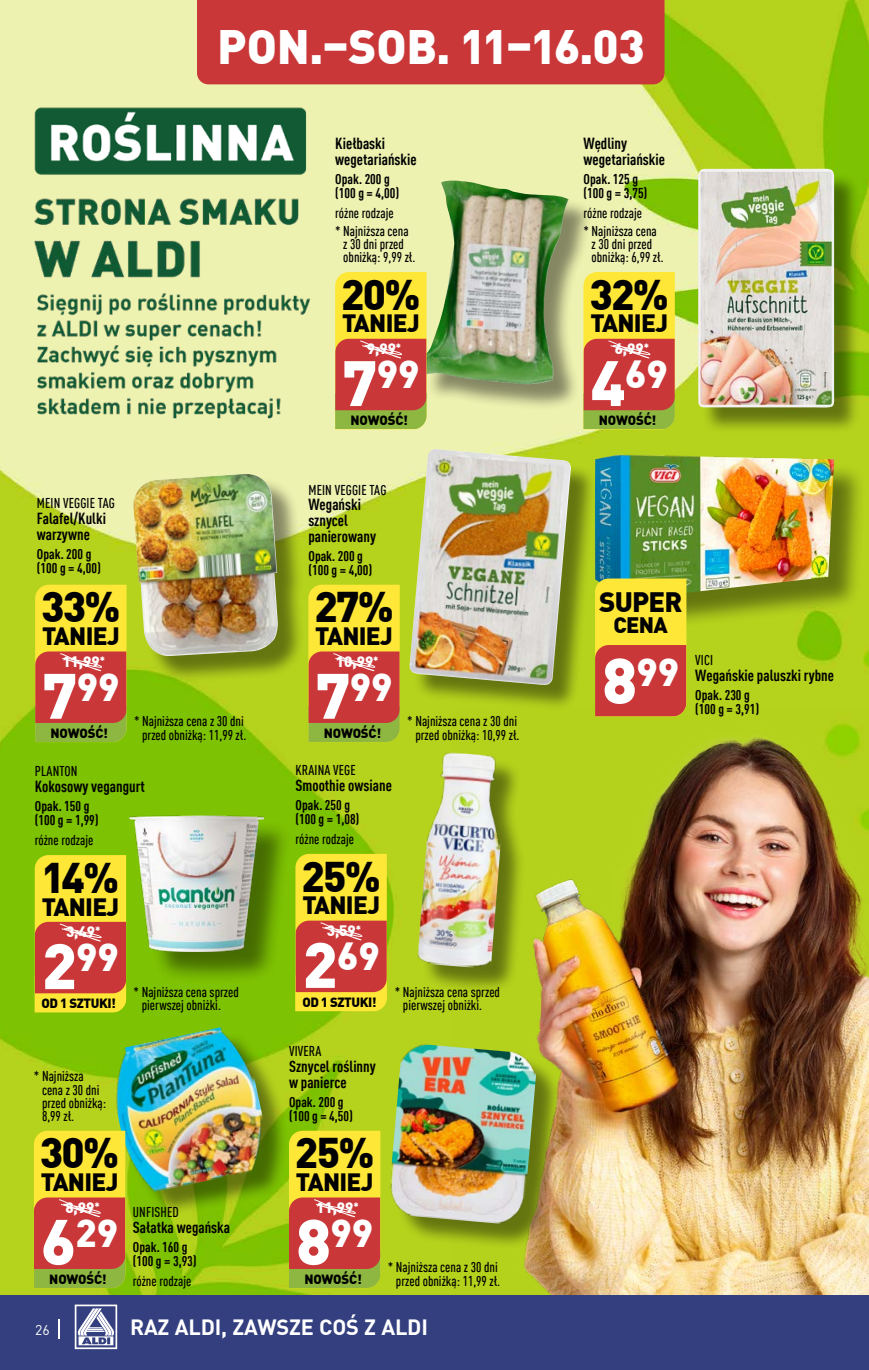
<style>
.page{position:relative;width:869px;height:1370px;background:#fff}
.page>*{position:absolute;margin:0;border:0;box-sizing:border-box;transform-origin:0 0}
.t1{font:900 63px "DIN Pro";color:#fff}
.t2{font:900 47.25px "DIN Pro";letter-spacing:-.005em;color:#fff}
.t3{font:900 42px "DIN Pro";letter-spacing:-.04em;color:#000}
.t4{font:900 38.32px "DIN Pro";color:#fff}
.t5{font:900 27.47px "DIN Pro";letter-spacing:-.03em;color:#000}
.t6{font:900 24.5px "DIN Pro";letter-spacing:-.03em;color:#000}
.t7{font:900 21.88px "DIN Pro";color:#000}
.t8{font:700 21.7px "DIN Pro";letter-spacing:-.01em;color:#fff}
.t9{font:700 condensed 15.75px/15.8px "DIN Pro";color:#000}
.t10{font:900 14.88px "DIN Pro";color:#fff}
.t11{font:500 condensed 14px/13.1px "DIN Pro";color:#000}
.t12{font:700 condensed 14px/14px "DIN Pro";color:#000}
.t13{font:14px "DIN Pro";color:#fff}
.t14{font:900 13.12px "DIN Pro";letter-spacing:-.015em;color:#000}
.s1{font-size:63px}
</style>
<div class="page">
<img style="left:0;top:0;width:868px;height:1295px">
<hr style="left:868px;top:0;width:1px;height:1295px;background:#8db740">
<img style="left:451px;top:707px;width:417px;height:588px">
<div style="left:135px;top:819px;width:160px;height:165px;background:#000;opacity:.44"></div>
<img style="left:129px;top:815px;width:134px;height:135px">
<div style="left:137px;top:477px;width:168px;height:206px;background:#000;opacity:.44"></div>
<img style="left:133px;top:474px;width:145px;height:182px">
<div style="left:121px;top:1031px;width:167px;height:185px;background:#000;opacity:.44"></div>
<img style="left:104px;top:1022px;width:169px;height:173px">
<div style="left:598px;top:458px;width:268px;height:173px;background:#000;opacity:.44"></div>
<img style="left:597px;top:454px;width:236px;height:145px">
<div style="left:426px;top:184px;width:168px;height:227px;background:#000;opacity:.44"></div>
<img style="left:422px;top:180px;width:146px;height:205px">
<div style="left:701px;top:172px;width:159px;height:262px;background:#000;opacity:.44"></div>
<img style="left:697px;top:169px;width:137px;height:238px">
<div style="left:422px;top:757px;width:103px;height:236px;background:#000;opacity:.44"></div>
<img style="left:417px;top:751px;width:90px;height:217px">
<div style="left:395px;top:1048px;width:167px;height:201px;background:#000;opacity:.44"></div>
<img style="left:387px;top:1042px;width:150px;height:183px">
<div style="left:413px;top:452px;width:184px;height:259px;background:#000;opacity:.44"></div>
<img style="left:409px;top:449px;width:162px;height:236px">
<svg style="left:295px;top:853px;width:91px;height:158px;background:#e59a39"></svg>
<svg style="left:583px;top:272px;width:91px;height:157px;background:#d9943b"></svg>
<svg style="left:344px;top:272px;width:82px;height:157px;background:#d8923b"></svg>
<svg style="left:594px;top:578px;width:92px;height:138px;background:#e18d38"></svg>
<svg style="left:308px;top:584px;width:91px;height:158px;background:#d8943a"></svg>
<svg style="left:289px;top:1130px;width:91px;height:157px;background:#d9933a"></svg>
<svg style="left:35px;top:584px;width:91px;height:158px;background:#d8943a"></svg>
<svg style="left:34px;top:1130px;width:91px;height:157px;background:#d9933a"></svg>
<svg style="left:35px;top:855px;width:91px;height:157px;background:#e69939"></svg>
<hr style="left:868px;top:1295px;width:1px;height:74px;background:#174f31">
<img style="left:0;top:4px;width:357px;height:183px">
<img style="left:0;top:183px;width:355px;height:104px">
<img style="left:0;top:282px;width:344px;height:172px">
<div style="left:197px;top:0;width:467px;height:84px;background:#c93739"></div>
<div style="left:0;top:1295px;width:868px;height:74px;background:#333f7e"></div>
<svg style="left:59px;top:1319px;width:1px;height:19px"></svg>
<svg style="left:75px;top:1304px;width:42px;height:44px"></svg>
<h2 class="t2" style="left:217px;top:9px;width:429px">PON.–SOB. 11–16.03</h2>
<p class="t9" style="left:335px;top:134px;width:83px">Kiełbaski wegetariańskie</p>
<p class="t12" style="left:335px;top:171px;width:65px">Opak. 200 g (100 g = 4,00)</p>
<p class="t11" style="left:335px;top:203px;width:75px;line-height:18px">różne rodzaje<br>* Najniższa cena</p>
<p class="t11" style="left:343px;top:236px;width:73px">z 30 dni przed obniżką: 9,99 zł.</p>
<h3 class="t3" style="left:341px;top:261px;width:81px">20%</h3>
<h3 class="t6" style="left:342px;top:304px;width:79px">TANIEJ</h3>
<h3 class="t4" style="left:342px;top:344px;width:79px"><span class="s1">7</span>99</h3>
<p class="t10" style="left:367px;top:337px;width:36px">9,99<sup>*</sup></p>
<p class="t14" style="left:350px;top:409px;width:59px">NOWOŚĆ!</p>
<p class="t11" style="left:37px;top:495px;width:79px">MEIN VEGGIE TAG</p>
<p class="t9" style="left:37px;top:509px;width:71px">Falafel/Kulki warzywne</p>
<p class="t12" style="left:37px;top:545px;width:65px">Opak. 200 g (100 g = 4,00)</p>
<p class="t11" style="left:308px;top:482px;width:79px">MEIN VEGGIE TAG</p>
<p class="t9" style="left:308px;top:495px;width:69px">Wegański sznycel panierowany</p>
<p class="t12" style="left:308px;top:547px;width:65px">Opak. 200 g (100 g = 4,00)</p>
<h3 class="t3" style="left:41px;top:573px;width:81px">33%</h3>
<h3 class="t6" style="left:42px;top:616px;width:79px">TANIEJ</h3>
<h3 class="t4" style="left:42px;top:656px;width:79px"><span class="s1">7</span>99</h3>
<p class="t10" style="left:62px;top:649px;width:44px">11,99<sup>*</sup></p>
<p class="t14" style="left:50px;top:722px;width:59px">NOWOŚĆ!</p>
<p class="t11" style="left:134px;top:714px;width:114px;text-align:center">* Najniższa cena z 30 dni przed obniżką: 11,99 zł.</p>
<h3 class="t3" style="left:314px;top:573px;width:81px">27%</h3>
<h3 class="t6" style="left:315px;top:616px;width:79px">TANIEJ</h3>
<h3 class="t4" style="left:315px;top:656px;width:79px"><span class="s1">7</span>99</h3>
<p class="t10" style="left:336px;top:649px;width:44px">10,99<sup>*</sup></p>
<p class="t14" style="left:323px;top:722px;width:59px">NOWOŚĆ!</p>
<p class="t11" style="left:407px;top:714px;width:114px;text-align:center">* Najniższa cena z 30 dni przed obniżką: 10,99 zł.</p>
<p class="t11" style="left:35px;top:763px;width:44px">PLANTON</p>
<p class="t9" style="left:35px;top:777px;width:111px">Kokosowy vegangurt</p>
<p class="t12" style="left:35px;top:798px;width:65px">Opak. 150 g (100 g = 1,99)</p>
<p class="t11" style="left:35px;top:832px;width:60px">różne rodzaje</p>
<p class="t11" style="left:295px;top:762px;width:62px">KRAINA VEGE</p>
<p class="t9" style="left:295px;top:776px;width:98px">Smoothie owsiane</p>
<p class="t12" style="left:295px;top:796px;width:65px">Opak. 250 g (100 g = 1,08)</p>
<p class="t11" style="left:295px;top:831px;width:60px">różne rodzaje</p>
<h3 class="t3" style="left:42px;top:843px;width:79px">14%</h3>
<h3 class="t6" style="left:42px;top:886px;width:79px">TANIEJ</h3>
<h3 class="t4" style="left:42px;top:926px;width:79px"><span class="s1">2</span>99</h3>
<p class="t10" style="left:66px;top:920px;width:36px">3,49<sup>*</sup></p>
<p class="t11" style="left:133px;top:984px;width:107px">* Najniższa cena sprzed</p>
<p class="t14" style="left:42px;top:992px;width:76px">OD 1 SZTUKI!</p>
<p class="t11" style="left:142px;top:997px;width:81px">pierwszej obniżki.</p>
<h3 class="t3" style="left:301px;top:842px;width:81px">25%</h3>
<h3 class="t6" style="left:302px;top:885px;width:79px">TANIEJ</h3>
<h3 class="t4" style="left:302px;top:925px;width:79px"><span class="s1">2</span>69</h3>
<p class="t10" style="left:326px;top:918px;width:36px">3,59<sup>*</sup></p>
<p class="t14" style="left:302px;top:991px;width:76px">OD 1 SZTUKI!</p>
<p class="t11" style="left:402px;top:984px;width:99px;text-indent:-8px">* Najniższa cena sprzed pierwszej obniżki.</p>
<p class="t11" style="left:42px;top:1068px;width:66px;text-indent:-8px">* Najniższa cena z 30 dni przed obniżką:<br>8,99 zł.</p>
<p class="t11" style="left:289px;top:1043px;width:34px">VIVERA</p>
<p class="t9" style="left:289px;top:1057px;width:88px">Sznycel roślinny w panierce</p>
<p class="t12" style="left:289px;top:1093px;width:65px">Opak. 200 g (100 g = 4,50)</p>
<h3 class="t3" style="left:40px;top:1119px;width:81px">30%</h3>
<h3 class="t6" style="left:41px;top:1162px;width:79px">TANIEJ</h3>
<h3 class="t4" style="left:41px;top:1202px;width:79px"><span class="s1">6</span>29</h3>
<p class="t10" style="left:65px;top:1195px;width:36px">8,99<sup>*</sup></p>
<p class="t11" style="left:133px;top:1204px;width:48px">UNFISHED</p>
<p class="t9" style="left:133px;top:1217px;width:99px">Sałatka wegańska</p>
<p class="t12" style="left:133px;top:1238px;width:65px">Opak. 160 g (100 g = 3,93)</p>
<p class="t14" style="left:49px;top:1268px;width:59px">NOWOŚĆ!</p>
<p class="t11" style="left:133px;top:1272px;width:60px">różne rodzaje</p>
<h3 class="t3" style="left:295px;top:1119px;width:81px">25%</h3>
<h3 class="t6" style="left:296px;top:1162px;width:79px">TANIEJ</h3>
<h3 class="t4" style="left:296px;top:1202px;width:79px"><span class="s1">8</span>99</h3>
<p class="t10" style="left:316px;top:1195px;width:44px">11,99<sup>*</sup></p>
<p class="t11" style="left:387px;top:1259px;width:111px">* Najniższa cena z 30 dni</p>
<p class="t14" style="left:304px;top:1268px;width:59px">NOWOŚĆ!</p>
<p class="t11" style="left:396px;top:1272px;width:106px">przed obniżką: 11,99 zł.</p>
<p class="t13" style="left:35px;top:1318px;width:16px">26</p>
<h3 class="t8" style="left:130px;top:1309px;width:299px">RAZ ALDI, ZAWSZE COŚ Z ALDI</h3>
<p class="t13" style="left:43px;top:1318px;width:9px">2</p>
<p class="t9" style="left:583px;top:135px;width:83px">Wędliny wegetariańskie</p>
<p class="t12" style="left:583px;top:171px;width:65px">Opak. 125 g (100 g = 3,75)</p>
<p class="t11" style="left:583px;top:203px;width:75px;line-height:17.5px">różne rodzaje<br>* Najniższa cena</p>
<p class="t11" style="left:591px;top:236px;width:73px">z 30 dni przed obniżką: 6,99 zł.</p>
<h3 class="t3" style="left:589px;top:261px;width:81px">32%</h3>
<h3 class="t6" style="left:590px;top:304px;width:79px">TANIEJ</h3>
<h3 class="t4" style="left:590px;top:344px;width:79px"><span class="s1">4</span>69</h3>
<p class="t10" style="left:614px;top:337px;width:36px">6,99<sup>*</sup></p>
<p class="t14" style="left:598px;top:409px;width:59px">NOWOŚĆ!</p>
<h3 class="t5" style="left:599px;top:580px;width:85px">SUPER</h3>
<h3 class="t7" style="left:613px;top:608px;width:56px">CENA</h3>
<h3 class="t4" style="left:636px;top:641px;width:44px">99</h3>
<h1 class="t1" style="left:602px;top:630px;width:37px">8</h1>
<p class="t11" style="left:695px;top:652px;width:19px">VICI</p>
<p class="t9" style="left:695px;top:666px;width:140px">Wegańskie paluszki rybne</p>
<p class="t12" style="left:695px;top:687px;width:56px">Opak. 230 g</p>
<p class="t12" style="left:694px;top:701px;width:65px">(100 g = 3,91)</p>
</div>
